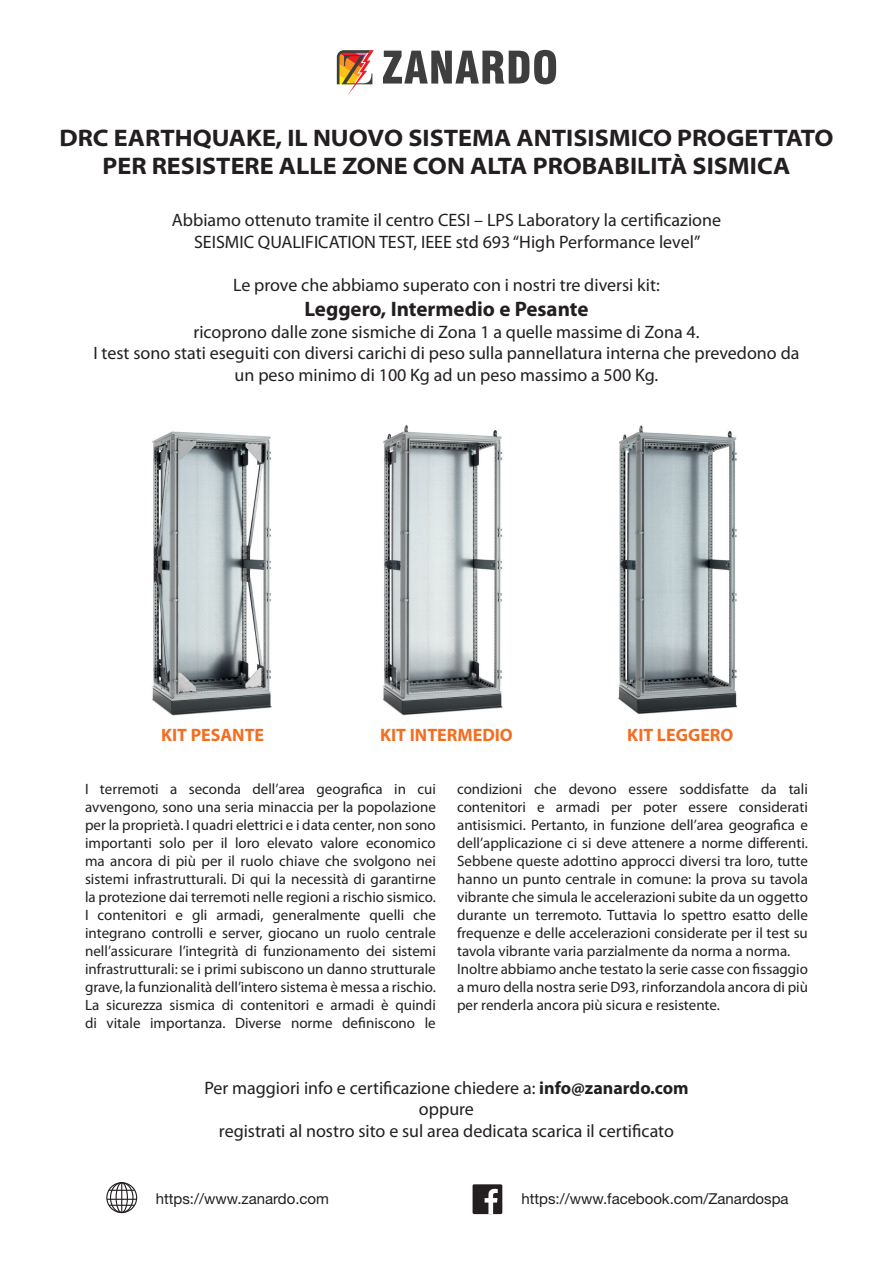
<style>
.page{position:relative;width:893px;height:1263px;background:#fff}
.page>*{position:absolute;margin:0;border:0;box-sizing:border-box;transform-origin:0 0}
.t1{font:700 semi-expanded 24px/28.8px "Myriad Pro";color:#231f20;text-align:center}
.t2{font:700 21px "Myriad Pro";color:#231f20}
.t3{font:18px/21.6px "Myriad Pro";color:#231f20;text-align:center}
.t4{font:700 18px "Myriad Pro";color:#f36e21}
.t5{font:15px/18px "Myriad Pro";color:#231f20;text-align:justify}
.t6{font:15px "Helvetica Neue LT Std";color:#231f20}
.s1{font-weight:700}
</style>
<div class="page">
<svg style="left:383px;top:50px;width:173px;height:34px"></svg>
<svg style="left:337px;top:50px;width:37px;height:45px"></svg>
<img style="left:152px;top:431px;width:120px;height:285px">
<img style="left:382px;top:425px;width:121px;height:291px">
<img style="left:618px;top:425px;width:120px;height:289px">
<div style="left:106px;top:1182px;width:31px;height:31px;border:1px solid #231f20;border-radius:50%"></div>
<div style="left:110px;top:1182px;width:24px;height:31px;border:1px solid #231f20;border-radius:50%"></div>
<svg style="left:107px;top:1183px;width:29px;height:29px"></svg>
<div style="left:473px;top:1184px;width:29px;height:30px;background:#231f20;border-radius:2px"></div>
<svg style="left:485px;top:1189px;width:13px;height:25px"></svg>
<h1 class="t1" style="left:59px;top:122px;width:776px">DRC EARTHQUAKE, IL NUOVO SISTEMA ANTISISMICO PROGETTATO<br>PER RESISTERE ALLE ZONE CON ALTA PROBABILITÀ SISMICA</h1>
<p class="t3" style="left:172px;top:209px;width:551px">Abbiamo ottenuto tramite il centro CESI – LPS Laboratory la certificazione<br>SEISMIC QUALIFICATION TEST, IEEE std 693 “High Performance level”</p>
<p class="t3" style="left:233px;top:274px;width:428px">Le prove che abbiamo superato con i nostri tre diversi kit:</p>
<h2 class="t2" style="left:304px;top:295px;width:286px">Leggero, Intermedio e Pesante</h2>
<p class="t3" style="left:93px;top:321px;width:707px">ricoprono dalle zone sismiche di Zona 1 a quelle massime di Zona 4.<br>I test sono stati eseguiti con diversi carichi di peso sulla pannellatura interna che prevedono da un peso minimo di 100 Kg ad un peso massimo a 500 Kg.</p>
<p class="t4" style="left:161px;top:723px;width:105px">KIT PESANTE</p>
<p class="t4" style="left:380px;top:723px;width:134px">KIT INTERMEDIO</p>
<p class="t4" style="left:627px;top:723px;width:108px">KIT LEGGERO</p>
<p class="t5" style="left:85px;top:779px;width:352px">I terremoti a seconda dell’area geografica in cui avvengono, sono una seria minaccia per la popolazione per la proprietà. I quadri elettrici e i data center, non sono importanti solo per il loro elevato valore economico ma ancora di più per il ruolo chiave che svolgono nei sistemi infrastrutturali. Di qui la necessità di garantirne la protezione dai terremoti nelle regioni a rischio sismico.<br>I contenitori e gli armadi, generalmente quelli che integrano controlli e server, giocano un ruolo centrale nell’assicurare l’integrità di funzionamento dei sistemi infrastrutturali: se i primi subiscono un danno strutturale grave, la funzionalità dell’intero sistema è messa a rischio.<br>La sicurezza sismica di contenitori e armadi è quindi di vitale importanza. Diverse norme definiscono le</p>
<p class="t5" style="left:457px;top:779px;width:352px;text-align:left">condizioni che devono essere soddisfatte da tali contenitori e armadi per poter essere considerati antisismici. Pertanto, in funzione dell’area geografica e dell’applicazione ci si deve attenere a norme differenti.<br>Sebbene queste adottino approcci diversi tra loro, tutte hanno un punto centrale in comune: la prova su tavola vibrante che simula le accelerazioni subite da un oggetto durante un terremoto. Tuttavia lo spettro esatto delle frequenze e delle accelerazioni considerate per il test su tavola vibrante varia parzialmente da norma a norma.<br>Inoltre abbiamo anche testato la serie casse con fissaggio a muro della nostra serie D93, rinforzandola ancora di più per renderla ancora più sicura e resistente.</p>
<p class="t3" style="left:204px;top:1076px;width:486px">Per maggiori info e certificazione chiedere a: <span class="s1">info@zanardo.com </span>oppure<br>registrati al nostro sito e sul area dedicata scarica il certificato</p>
<p class="t6" style="left:156px;top:1190px;width:175px">https://www.zanardo.com</p>
<p class="t6" style="left:521px;top:1189px;width:269px">https://www.facebook.com/Zanardospa</p>
</div>
